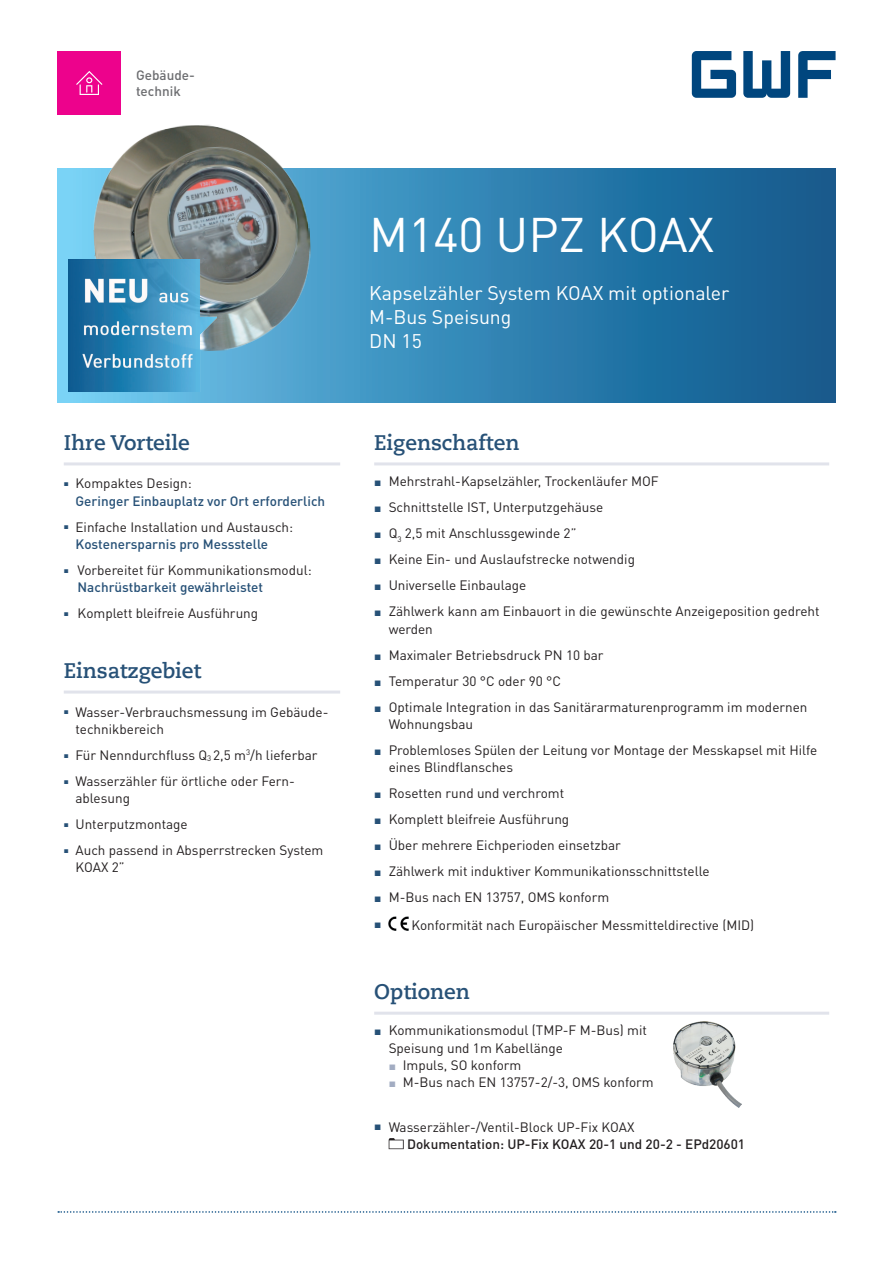
<style>
.page{position:relative;width:893px;height:1263px;background:#fff}
.page>*{position:absolute;margin:0;border:0;box-sizing:border-box;transform-origin:0 0}
.t1{font:48px "DIN Pro";color:#fff}
.t2{font:700 21px "Caecilia Com 75";color:#275177}
.t3{font:19.5px/24px "DIN Pro";color:#fff}
.t4{font:13.5px/17.1px "DIN Pro";color:#231f20}
.t5{font:500 13.5px/17.1px "DIN Pro";color:#231f20}
.t6{font:500 13.5px/17.1px "DIN Pro";color:#275177}
.t7{font:500 13.5px/16.2px "DIN Pro";color:#6c6d70}
.s1{font-weight:400;color:#231f20}
.s2{font-weight:500;color:#275177}
.s3{font-size:7.8px}
.s4{font-family:"Times New Roman";font-size:12px;color:#275177}
.s5{font-family:"Times New Roman";font-size:12px;color:#a2acc2}
.s6{font-weight:400}
</style>
<div class="page">
<div style="left:57px;top:51px;width:64px;height:64px;background:#ed028c"></div>
<svg style="left:76px;top:71px;width:26px;height:24px"></svg>
<svg style="left:58px;top:1211px;width:778px;height:2px"></svg>
<svg style="left:692px;top:51px;width:144px;height:47px"></svg>
<div style="left:57px;top:169px;width:779px;height:234px;background:linear-gradient(to right,#6ec8ef,#0b5489)"></div>
<img style="left:90px;top:125px;width:224px;height:230px">
<hr style="left:64px;top:462px;width:276px;height:3px;background:#e1e3eb">
<hr style="left:64px;top:690px;width:276px;height:3px;background:#e1e3eb">
<hr style="left:374px;top:462px;width:455px;height:3px;background:#e1e3eb">
<hr style="left:374px;top:1012px;width:455px;height:3px;background:#e1e3eb">
<img style="left:389px;top:916px;width:19px;height:14px">
<svg style="left:389px;top:1138px;width:15px;height:11px"></svg>
<img style="left:673px;top:1021px;width:69px;height:86px">
<img style="left:68px;top:259px;width:149px;height:132px">
<p class="t7" style="left:136px;top:66px;width:60px">Gebäude&shy;technik</p>
<h2 class="t2" style="left:64px;top:428px;width:128px">Ihre Vorteile</h2>
<p class="t6" style="left:76px;top:474px;width:251px;text-indent:-12px"><sup>■</sup> <span class="s1">Kompaktes Design:<br></span>Geringer Einbauplatz vor Ort erforderlich</p>
<p class="t4" style="left:76px;top:518px;width:219px;text-indent:-12px"><sup>■</sup> Einfache Installation und Austausch:<br><span class="s2">Kostenersparnis pro Messstelle</span></p>
<p class="t4" style="left:78px;top:561px;width:236px;text-indent:-14px"><sup>■</sup> Vorbereitet für Kommunikationsmodul:<br><span class="s2">Nachrüstbarkeit gewährleistet</span></p>
<p class="t4" style="left:64px;top:604px;width:196px"><sup>■</sup> Komplett bleifreie Ausführung</p>
<h2 class="t2" style="left:64px;top:656px;width:139px">Einsatzgebiet</h2>
<p class="t4" style="left:76px;top:703px;width:254px;text-indent:-12px"><sup>■</sup> Wasser-Verbrauchsmessung im Gebäude&shy;technikbereich</p>
<p class="t4" style="left:64px;top:746px;width:255px"><sup>■</sup> Für Nenndurchfluss Q<span class="s3">3</span> 2,5 m<sup>3</sup>/h lieferbar</p>
<p class="t4" style="left:76px;top:772px;width:221px;text-indent:-12px"><sup>■</sup> Wasserzähler für örtliche oder Fern&shy;ablesung</p>
<p class="t4" style="left:64px;top:815px;width:125px"><sup>■</sup> Unterputzmontage</p>
<p class="t4" style="left:76px;top:841px;width:249px;text-indent:-12px"><sup>■</sup> Auch passend in Absperrstrecken System<br>KOAX 2”</p>
<h1 class="t1" style="left:369px;top:202px;width:347px">M140 UPZ KOAX</h1>
<h3 class="t3" style="left:369px;top:280px;width:362px">Kapselzähler System KOAX mit optionaler<br>M-Bus Speisung<br>DN 15</h3>
<h2 class="t2" style="left:374px;top:428px;width:147px">Eigenschaften</h2>
<p class="t4" style="left:374px;top:472px;width:286px"><span class="s4">■</span> Mehrstrahl-Kapselzähler, Trockenläufer MOF</p>
<p class="t4" style="left:374px;top:498px;width:231px"><span class="s4">■</span> Schnittstelle IST, Unterputzgehäuse</p>
<p class="t4" style="left:374px;top:524px;width:204px"><span class="s4">■</span> Q<sub>3</sub> 2,5 mit Anschlussgewinde 2”</p>
<p class="t4" style="left:374px;top:550px;width:262px"><span class="s4">■</span> Keine Ein- und Auslaufstrecke notwendig</p>
<p class="t4" style="left:374px;top:576px;width:154px"><span class="s4">■</span> Universelle Einbaulage</p>
<p class="t4" style="left:389px;top:602px;width:432px;text-indent:-14px"><span class="s4">■</span> Zählwerk kann am Einbauort in die gewünschte Anzeigeposition gedreht werden</p>
<p class="t4" style="left:374px;top:645px;width:231px"><span class="s4">■</span> Maximaler Betriebsdruck PN 10 bar</p>
<p class="t4" style="left:374px;top:671px;width:188px"><span class="s4">■</span> Temperatur 30 °C oder 90 °C</p>
<p class="t4" style="left:389px;top:698px;width:420px;text-indent:-14px"><span class="s4">■</span> Optimale Integration in das Sanitärarmaturenprogramm im modernen<br>Wohnungsbau</p>
<p class="t4" style="left:389px;top:741px;width:430px;text-indent:-14px"><span class="s4">■</span> Problemloses Spülen der Leitung vor Montage der Messkapsel mit Hilfe eines Blindflansches</p>
<p class="t4" style="left:374px;top:784px;width:191px"><span class="s4">■</span> Rosetten rund und verchromt</p>
<p class="t4" style="left:374px;top:810px;width:197px"><span class="s4">■</span> Komplett bleifreie Ausführung</p>
<p class="t4" style="left:374px;top:836px;width:248px"><span class="s4">■</span> Über mehrere Eichperioden einsetzbar</p>
<p class="t4" style="left:374px;top:862px;width:337px"><span class="s4">■</span> Zählwerk mit induktiver Kommunikationsschnittstelle</p>
<p class="t4" style="left:374px;top:888px;width:237px"><span class="s4">■</span> M-Bus nach EN 13757, OMS konform</p>
<p class="t4" style="left:374px;top:916px;width:382px"><sup>■</sup> Konformität nach Europäischer Messmitteldirective (MID)</p>
<h2 class="t2" style="left:374px;top:977px;width:97px">Optionen</h2>
<p class="t4" style="left:389px;top:1021px;width:260px;text-indent:-14px"><span class="s4">■</span> Kommunikationsmodul (TMP-F M-Bus) mit<br>Speisung und 1m Kabellänge</p>
<p class="t4" style="left:389px;top:1056px;width:134px"><span class="s5">■</span> Impuls, SO konform</p>
<p class="t4" style="left:389px;top:1073px;width:267px"><span class="s5">■</span> M-Bus nach EN 13757-2/-3, OMS konform</p>
<p class="t5" style="left:407px;top:1118px;width:340px;text-indent:-33px"><sup>■</sup> <span class="s6">Wasserzähler-/Ventil-Block UP-Fix KOAX<br></span>Dokumentation: UP-Fix KOAX 20-1 und 20-2 - EPd20601</p>
</div>
